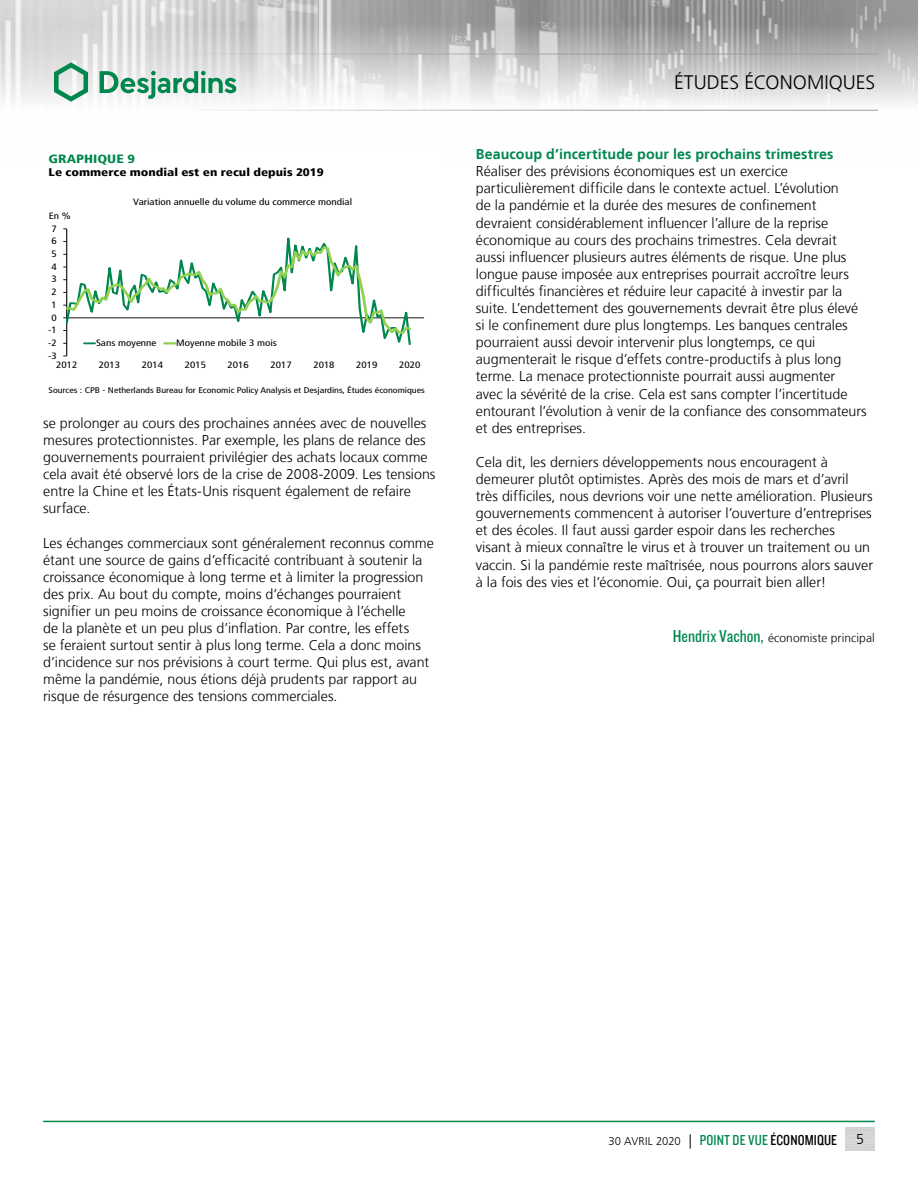
<style>
.page{position:relative;width:918px;height:1188px;background:#fff}
.page>*{position:absolute;margin:0;border:0;box-sizing:border-box;transform-origin:0 0}
.t1{font:300 19.5px "Frutiger LT";color:#000}
.t2{font:300 14.25px/17.1px "Frutiger LT";color:#000}
.t3{font:700 14.25px "Frutiger LT";letter-spacing:.01em;color:#00874e}
.t4{font:300 12px "Frutiger LT";letter-spacing:.005em;color:#000}
.t5{font:900 condensed 12px "Frutiger LT";color:#00874e;scale:1.2 1}
.t6{font:300 11.25px "Frutiger LT";letter-spacing:.005em;color:#000}
.t7{font:900 condensed 11.1px "Frutiger LT";color:#000;scale:1.2 1}
.t8{font:condensed 9.15px "Frutiger LT";color:#000;scale:1.2 1}
.t9{font:condensed 8.25px "Frutiger LT";color:#000;scale:1.2 1}
.s1{font-family:"Knockout 29 Junior Ltweight";font-weight:400;font-size:18px;color:#00874e}
.s2{font-size:14.25px}
.s3{font-family:"Knockout 29 Junior Ltweight";font-weight:400;font-size:15px;color:#00874e}
.s4{font-family:"Knockout 29 Junior Ltweight";font-weight:400;font-size:15px}
</style>
<div class="page">
<img style="left:0;top:0;width:918px;height:110px">
<hr style="left:0;top:54px;width:878px;height:1px;background:#9d9d9c">
<hr style="left:0;top:110px;width:878px;height:1px;background:#9d9d9c">
<svg style="left:54px;top:62px;width:34px;height:40px"></svg>
<svg style="left:100px;top:71px;width:136px;height:28px"></svg>
<hr style="left:43px;top:1121px;width:832px;height:1px;background:#00874e">
<hr style="left:66px;top:229px;width:1px;height:127px;background:#000">
<hr style="left:67px;top:318px;width:357px;height:1px;background:#000">
<svg style="left:63px;top:229px;width:350px;height:121px"></svg>
<p class="t5" style="left:49px;top:151px;width:74px">GRAPHIQUE 9</p>
<p class="t7" style="left:49px;top:165px;width:231px">Le commerce mondial est en recul depuis 2019</p>
<p class="t8" style="left:49px;top:211px;width:20px">En %</p>
<p class="t8" style="left:51px;top:223px;width:6px">7</p>
<p class="t8" style="left:51px;top:236px;width:6px">6</p>
<p class="t8" style="left:51px;top:249px;width:6px">5</p>
<p class="t8" style="left:51px;top:261px;width:6px">4</p>
<p class="t8" style="left:51px;top:274px;width:6px">3</p>
<p class="t8" style="left:51px;top:287px;width:6px">2</p>
<p class="t8" style="left:51px;top:299px;width:6px">1</p>
<p class="t8" style="left:51px;top:312px;width:6px">0</p>
<p class="t8" style="left:48px;top:325px;width:9px">-1</p>
<p class="t8" style="left:48px;top:338px;width:9px">-2</p>
<p class="t8" style="left:48px;top:350px;width:9px">-3</p>
<p class="t8" style="left:133px;top:197px;width:184px">Variation annuelle du volume du commerce mondial</p>
<p class="t8" style="left:96px;top:338px;width:52px">Sans moyenne</p>
<p class="t8" style="left:176px;top:338px;width:85px">Moyenne mobile 3 mois</p>
<p class="t8" style="left:56px;top:359px;width:19px">2012</p>
<p class="t8" style="left:99px;top:359px;width:19px">2013</p>
<p class="t8" style="left:142px;top:359px;width:19px">2014</p>
<p class="t8" style="left:185px;top:359px;width:19px">2015</p>
<p class="t8" style="left:228px;top:359px;width:19px">2016</p>
<p class="t8" style="left:270px;top:359px;width:19px">2017</p>
<p class="t8" style="left:313px;top:359px;width:19px">2018</p>
<p class="t8" style="left:356px;top:359px;width:19px">2019</p>
<p class="t8" style="left:399px;top:359px;width:19px">2020</p>
<p class="t9" style="left:49px;top:385px;width:315px">Sources : CPB - Netherlands Bureau for Economic Policy Analysis et Desjardins, Études économiques</p>
<p class="t2" style="left:43px;top:415px;width:394px">se prolonger au cours des prochaines années avec de nouvelles mesures protectionnistes. Par exemple, les plans de relance des gouvernements pourraient privilégier des achats locaux comme cela avait été observé lors de la crise de 2008‑2009. Les tensions entre la Chine et les États‑Unis risquent également de refaire surface.</p>
<p class="t2" style="left:43px;top:534px;width:392px">Les échanges commerciaux sont généralement reconnus comme étant une source de gains d’efficacité contribuant à soutenir la croissance économique à long terme et à limiter la progression des prix. Au bout du compte, moins d’échanges pourraient signifier un peu moins de croissance économique à l’échelle<br>de la planète et un peu plus d’inflation. Par contre, les effets<br>se feraient surtout sentir à plus long terme. Cela a donc moins d’incidence sur nos prévisions à court terme. Qui plus est, avant même la pandémie, nous étions déjà prudents par rapport au risque de résurgence des tensions commerciales.</p>
<h1 class="t1" style="left:674px;top:72px;width:203px">ÉTUDES ÉCONOMIQUES</h1>
<p class="t3" style="left:476px;top:146px;width:359px">Beaucoup d’incertitude pour les prochains trimestres</p>
<p class="t2" style="left:476px;top:163px;width:393px">Réaliser des prévisions économiques est un exercice particulièrement difficile dans le contexte actuel. L’évolution<br>de la pandémie et la durée des mesures de confinement devraient considérablement influencer l’allure de la reprise économique au cours des prochains trimestres. Cela devrait aussi influencer plusieurs autres éléments de risque. Une plus longue pause imposée aux entreprises pourrait accroître leurs difficultés financières et réduire leur capacité à investir par la suite. L’endettement des gouvernements devrait être plus élevé si le confinement dure plus longtemps. Les banques centrales pourraient aussi devoir intervenir plus longtemps, ce qui augmenterait le risque d’effets contre-productifs à plus long terme. La menace protectionniste pourrait aussi augmenter<br>avec la sévérité de la crise. Cela est sans compter l’incertitude entourant l’évolution à venir de la confiance des consommateurs et des entreprises.</p>
<p class="t2" style="left:476px;top:454px;width:399px">Cela dit, les derniers développements nous encouragent à demeurer plutôt optimistes. Après des mois de mars et d’avril très difficiles, nous devrions voir une nette amélioration. Plusieurs gouvernements commencent à autoriser l’ouverture d’entreprises et des écoles. Il faut aussi garder espoir dans les recherches visant à mieux connaître le virus et à trouver un traitement ou un vaccin. Si la pandémie reste maîtrisée, nous pourrons alors sauver à la fois des vies et l’économie. Oui, ça pourrait bien aller!</p>
<p class="t4" style="left:673px;top:632px;width:203px"><span class="s1">Hendrix Vachon,</span> économiste principal</p>
<p class="t6" style="left:608px;top:1135px;width:230px">30 AVRIL 2020 <span class="s2">|</span> <span class="s3">POINT DE VUE</span> <span class="s4">ÉCONOMIQUE</span></p>
<p class="t2" style="left:856px;top:1131px;width:9px">5</p>
</div>
